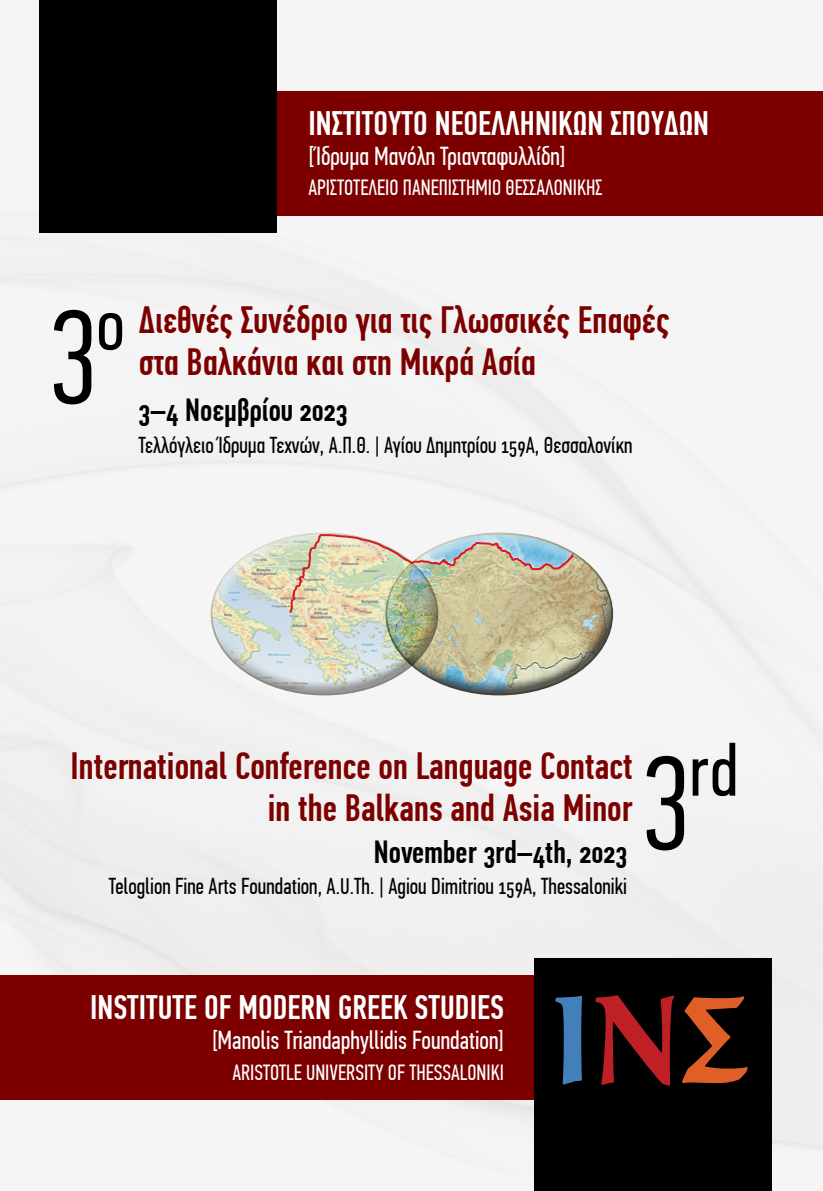
<style>
.page{position:relative;width:823px;height:1191px;background:#fff}
.page>*{position:absolute;margin:0;border:0;box-sizing:border-box;transform-origin:0 0}
.t1{font:300 141.8px "PF Din Text Comp Pro";color:#000}
.t2{font:700 128.4px "Sava Pro";color:#4380b9;scale:.82 1}
.t3{font:300 111px "PF Din Text Comp Pro";color:#000}
.t4{font:500 38px/42px "PF Din Text Comp Pro";color:#7d0000}
.t5{font:500 34px "PF Din Text Comp Pro";color:#fff}
.t6{font:500 32px "PF Din Text Comp Pro";color:#000}
.t7{font:26px "PF Din Text Comp Pro";color:#fff}
.t8{font:23px "PF Din Text Comp Pro";color:#000}
.t9{font:22px "PF Din Text Comp Pro";color:#fff}
.s1{font-size:111px}
.s2{font-size:141.8px}
.s3{color:#be2026}
.s4{color:#e05f26}
</style>
<div class="page">
<div style="left:0;top:0;width:822px;height:1190px;background:#f3f3f3"></div>
<div style="left:40px;top:91px;width:782px;height:125px;background:#7d0000"></div>
<div style="left:40px;top:0;width:237px;height:232px;background:#000"></div>
<div style="left:0;top:975px;width:744px;height:124px;background:#7d0000"></div>
<div style="left:534px;top:958px;width:237px;height:233px;background:#000"></div>
<div style="left:196px;top:518px;width:243px;height:133px;background:#fff;opacity:.75"></div>
<div style="left:208px;top:567px;width:245px;height:129px;background:#000;opacity:.75"></div>
<div style="left:370px;top:518px;width:244px;height:133px;background:#f5f5f6"></div>
<div style="left:382px;top:567px;width:245px;height:129px;background:#000;opacity:.75"></div>
<img style="left:287px;top:533px;width:286px;height:124px">
<h3 class="t5" style="left:308px;top:103px;width:402px">ΙΝΣΤΙΤΟΥΤΟ ΝΕΟΕΛΛΗΝΙΚΩΝ ΣΠΟΥΔΩΝ</h3>
<p class="t7" style="left:308px;top:141px;width:258px">[Ίδρυμα Μανόλη Τριανταφυλλίδη]</p>
<p class="t9" style="left:308px;top:175px;width:295px">ΑΡΙΣΤΟΤΕΛΕΙΟ ΠΑΝΕΠΙΣΤΗΜΙΟ ΘΕΣΣΑΛΟΝΙΚΗΣ</p>
<h1 class="t1" style="left:50px;top:251px;width:75px">3<span class="s1">ο</span></h1>
<h3 class="t4" style="left:139px;top:299px;width:532px">Διεθνές Συνέδριο για τις Γλωσσικές Επαφές στα Βαλκάνια και στη Μικρά Ασία</h3>
<h3 class="t6" style="left:138px;top:392px;width:210px">3–4 Νοεμβρίου 2023</h3>
<p class="t8" style="left:138px;top:432px;width:495px">Τελλόγλειο Ίδρυμα Τεχνών, Α.Π.Θ. | Αγίου Δημητρίου 159Α, Θεσσαλονίκη</p>
<h3 class="t4" style="left:71px;top:746px;width:563px;text-align:right">International Conference on Language Contact in the Balkans and Asia Minor</h3>
<h3 class="t6" style="left:373px;top:833px;width:255px">November 3rd–4th, 2023</h3>
<p class="t8" style="left:109px;top:873px;width:519px">Teloglion Fine Arts Foundation, A.U.Th. | Agiou Dimitriou 159A, Thessaloniki</p>
<h3 class="t3" style="left:642px;top:725px;width:96px"><span class="s2">3</span>rd</h3>
<h3 class="t5" style="left:90px;top:987px;width:415px">INSTITUTE OF MODERN GREEK STUDIES</h3>
<p class="t7" style="left:212px;top:1025px;width:293px">[Manolis Triandaphyllidis Foundation]</p>
<p class="t9" style="left:232px;top:1059px;width:273px">ARISTOTLE UNIVERSITY OF THESSALONIKI</p>
<h2 class="t2" style="left:551px;top:954px;width:238px">Ι<span class="s3">Ν</span><span class="s4">Σ</span></h2>
</div>
